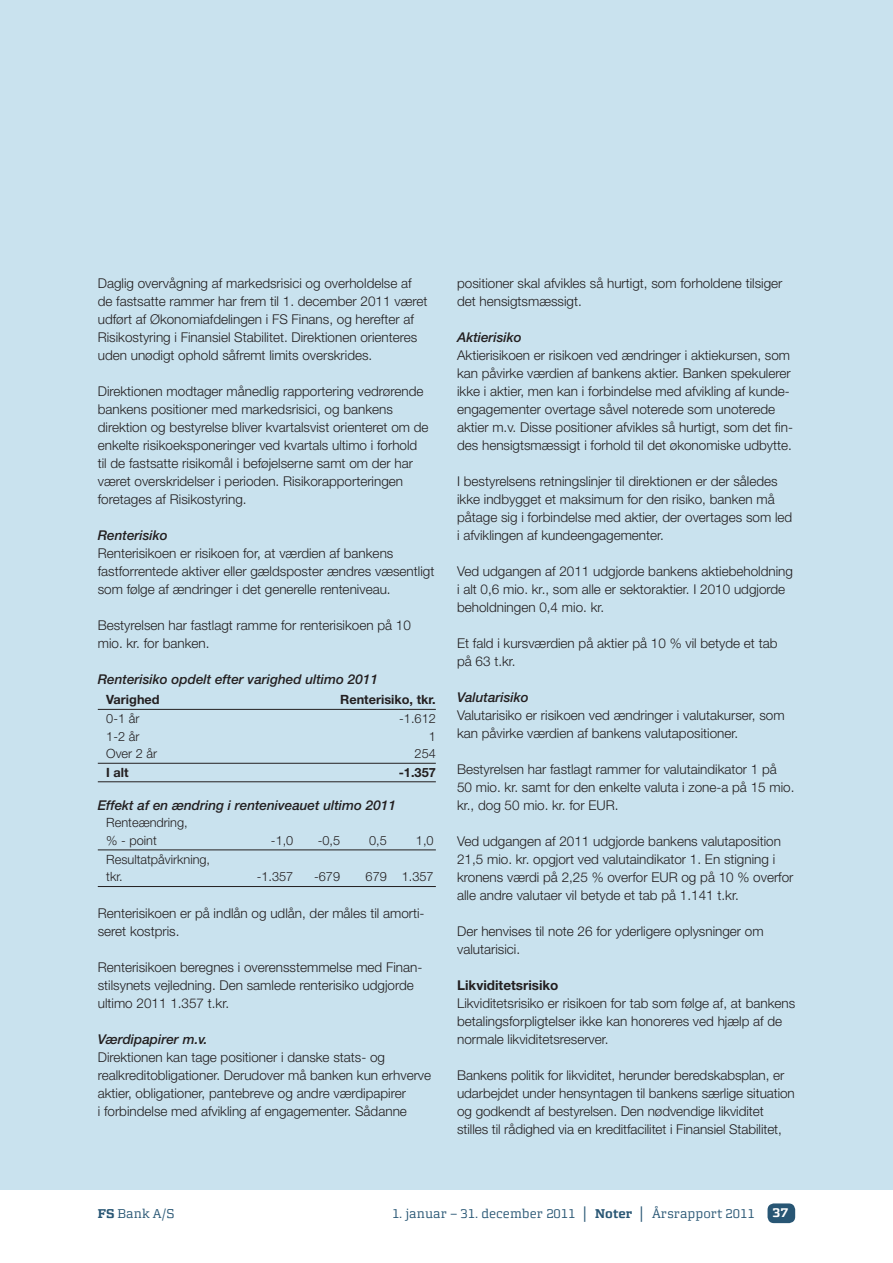
<style>
.page{position:relative;width:893px;height:1263px;background:#fff}
.page>*{position:absolute;margin:0;border:0;box-sizing:border-box;transform-origin:0 0}
.t1{font:300 13.5px/18px "Helvetica Neue LT Std";color:#231f20}
.t2{font:italic 500 13.5px "Helvetica Neue LT Std";color:#231f20}
.t3{font:700 13.5px "Helvetica Neue LT Std";color:#231f20}
.t4{font:300 12.75px/17.2px "Helvetica Neue LT Std";color:#231f20}
.t5{font:12.75px "Morgan Avec";color:#285674}
.t6{font:700 12.75px "Helvetica Neue LT Std";color:#231f20}
.t7{font:700 12.75px "Morgan Avec";color:#fff}
.s1{font-weight:700}
.s2{font-family:"Arial";font-weight:700}
</style>
<div class="page">
<div style="left:0;top:0;width:893px;height:1210px;background:#c9e2ee"></div>
<div style="left:0;top:1191px;width:893px;height:72px;background:#fff"></div>
<div style="left:767px;top:1203px;width:28px;height:20px;background:#285674;border-radius:6px"></div>
<hr style="left:98px;top:709px;width:338px;height:1px;background:#231f20">
<hr style="left:98px;top:763px;width:338px;height:1px;background:#231f20">
<hr style="left:98px;top:781px;width:338px;height:1px;background:#231f20">
<hr style="left:98px;top:850px;width:338px;height:1px;background:#231f20">
<hr style="left:98px;top:886px;width:338px;height:1px;background:#231f20">
<p class="t1" style="left:98px;top:274px;width:331px">Daglig overvågning af markedsrisici og overholdelse af de fastsatte rammer har frem til 1. december 2011 været udført af Økonomiafdelingen i FS Finans, og herefter af Risikostyring i Finansiel Stabilitet. Direktionen orienteres uden unødigt ophold såfremt limits overskrides.</p>
<p class="t1" style="left:98px;top:382px;width:332px">Direktionen modtager månedlig rapportering vedrørende bankens positioner med markedsrisici, og bankens direktion og bestyrelse bliver kvartalsvist orienteret om de enkelte risikoeksponeringer ved kvartals ultimo i forhold til de fastsatte risikomål i beføjelserne samt om der har været overskridelser i perioden. Risikorapporteringen foretages af Risikostyring.</p>
<p class="t2" style="left:98px;top:527px;width:72px">Renterisiko</p>
<p class="t1" style="left:98px;top:544px;width:338px">Renterisikoen er risikoen for, at værdien af bankens fastforrentede aktiver eller gældsposter ændres væsentligt som følge af ændringer i det generelle renteniveau.</p>
<p class="t1" style="left:98px;top:616px;width:315px">Bestyrelsen har fastlagt ramme for renterisikoen på 10 mio. kr. for banken.</p>
<p class="t2" style="left:98px;top:671px;width:282px">Renterisiko opdelt efter varighed ultimo 2011</p>
<p class="t6" style="left:106px;top:692px;width:55px">Varighed</p>
<p class="t6" style="left:340px;top:692px;width:97px">Renterisiko, tkr.</p>
<p class="t4" style="left:106px;top:710px;width:35px">0-1 år</p>
<p class="t4" style="left:399px;top:710px;width:38px">-1.612</p>
<p class="t4" style="left:106px;top:727px;width:35px">1-2 år</p>
<p class="t4" style="left:429px;top:727px;width:9px">1</p>
<p class="t4" style="left:106px;top:744px;width:52px">Over 2 år</p>
<p class="t4" style="left:415px;top:744px;width:23px">254</p>
<p class="t6" style="left:106px;top:765px;width:24px">I alt</p>
<p class="t6" style="left:399px;top:765px;width:39px">-1.357</p>
<p class="t2" style="left:98px;top:797px;width:300px">Effekt af en ændring i renteniveauet ultimo 2011</p>
<p class="t4" style="left:106px;top:814px;width:83px">Renteændring, % - point</p>
<p class="t4" style="left:271px;top:831px;width:24px">-1,0</p>
<p class="t4" style="left:318px;top:831px;width:24px">-0,5</p>
<p class="t4" style="left:369px;top:831px;width:19px">0,5</p>
<p class="t4" style="left:416px;top:831px;width:19px">1,0</p>
<p class="t4" style="left:106px;top:850px;width:105px">Resultatpåvirkning, tkr.</p>
<p class="t4" style="left:257px;top:868px;width:38px">-1.357</p>
<p class="t4" style="left:314px;top:868px;width:27px">-679</p>
<p class="t4" style="left:366px;top:868px;width:70px">679 1.357</p>
<p class="t1" style="left:98px;top:904px;width:328px">Renterisikoen er på indlån og udlån, der måles til amorti&shy;seret kostpris.</p>
<p class="t1" style="left:98px;top:958px;width:326px">Renterisikoen beregnes i overensstemmelse med Finan&shy;stilsynets vejledning. Den samlede renterisiko udgjorde ultimo 2011 1.357 t.kr.</p>
<p class="t2" style="left:98px;top:1031px;width:111px">Værdipapirer m.v.</p>
<p class="t1" style="left:98px;top:1048px;width:335px">Direktionen kan tage positioner i danske stats- og realkreditobligationer. Derudover må banken kun erhverve aktier, obligationer, pantebreve og andre værdipapirer<br>i forbindelse med afvikling af engagementer. Sådanne</p>
<p class="t1" style="left:457px;top:274px;width:327px">positioner skal afvikles så hurtigt, som forholdene tilsiger det hensigtsmæssigt.</p>
<p class="t2" style="left:457px;top:329px;width:66px">Aktierisiko</p>
<p class="t1" style="left:457px;top:346px;width:338px">Aktierisikoen er risikoen ved ændringer i aktiekursen, som kan påvirke værdien af bankens aktier. Banken spekulerer ikke i aktier, men kan i forbindelse med afvikling af kunde&shy;engagementer overtage såvel noterede som unoterede aktier m.v. Disse positioner afvikles så hurtigt, som det fin&shy;des hensigtsmæssigt i forhold til det økonomiske udbytte.</p>
<p class="t1" style="left:457px;top:472px;width:337px">I bestyrelsens retningslinjer til direktionen er der således ikke indbygget et maksimum for den risiko, banken må påtage sig i forbindelse med aktier, der overtages som led i afviklingen af kundeengagementer.</p>
<p class="t1" style="left:457px;top:562px;width:337px">Ved udgangen af 2011 udgjorde bankens aktiebeholdning i alt 0,6 mio. kr., som alle er sektoraktier. I 2010 udgjorde beholdningen 0,4 mio. kr.</p>
<p class="t1" style="left:457px;top:634px;width:322px">Et fald i kursværdien på aktier på 10 % vil betyde et tab på 63 t.kr.</p>
<p class="t2" style="left:457px;top:689px;width:73px">Valutarisiko</p>
<p class="t1" style="left:457px;top:706px;width:329px">Valutarisiko er risikoen ved ændringer i valutakurser, som kan påvirke værdien af bankens valutapositioner.</p>
<p class="t1" style="left:457px;top:760px;width:339px">Bestyrelsen har fastlagt rammer for valutaindikator 1 på<br>50 mio. kr. samt for den enkelte valuta i zone-a på 15 mio. kr., dog 50 mio. kr. for EUR.</p>
<p class="t1" style="left:457px;top:832px;width:338px">Ved udgangen af 2011 udgjorde bankens valutaposition 21,5 mio. kr. opgjort ved valutaindikator 1. En stigning i kronens værdi på 2,25 % overfor EUR og på 10 % overfor alle andre valutaer vil betyde et tab på 1.141 t.kr.</p>
<p class="t1" style="left:457px;top:922px;width:308px">Der henvises til note 26 for yderligere oplysninger om valutarisici.</p>
<p class="t3" style="left:457px;top:977px;width:103px">Likviditetsrisiko</p>
<p class="t1" style="left:457px;top:994px;width:340px">Likviditetsrisiko er risikoen for tab som følge af, at bankens betalingsforpligtelser ikke kan honoreres ved hjælp af de normale likviditetsreserver.</p>
<p class="t1" style="left:457px;top:1066px;width:339px">Bankens politik for likviditet, herunder beredskabsplan, er udarbejdet under hensyntagen til bankens særlige situation og godkendt af bestyrelsen. Den nødvendige likviditet stilles til rådighed via en kreditfacilitet i Finansiel Stabilitet,</p>
<p class="t5" style="left:98px;top:1206px;width:78px"><span class="s1">FS</span> Bank A/S</p>
<p class="t5" style="left:392px;top:1206px;width:364px">1. januar – 31. december 2011 <span class="s2">│</span> <span class="s1">Noter</span> <span class="s2">│</span> Årsrapport 2011</p>
<p class="t7" style="left:773px;top:1205px;width:17px">37</p>
</div>
